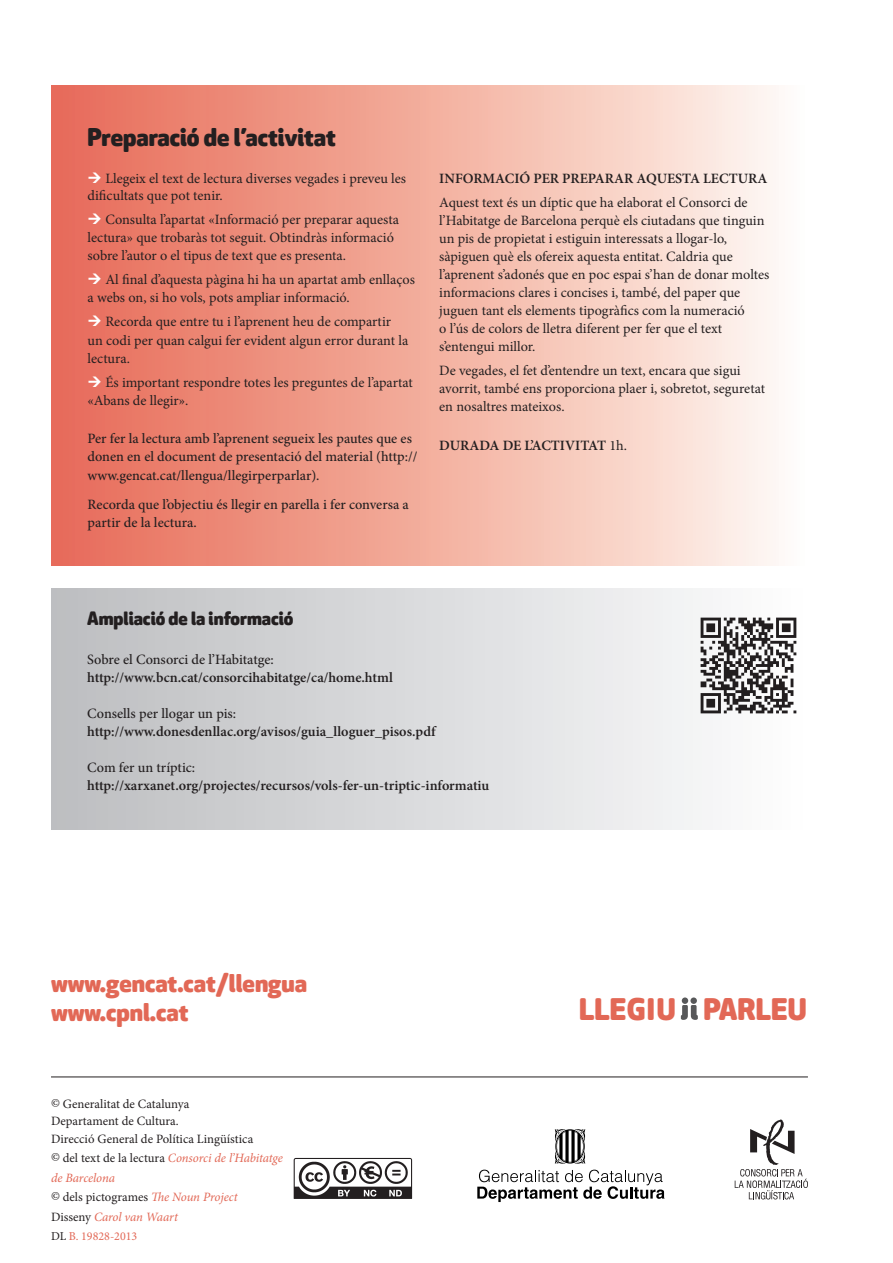
<style>
.page{position:relative;width:893px;height:1263px;background:#fff}
.page>*{position:absolute;margin:0;border:0;box-sizing:border-box;transform-origin:0 0}
.t1{font:800 29.1px "Apex Rounded";color:#e26856}
.t2{font:800 24px "Apex Rounded";color:#e26856}
.t3{font:800 24px "Apex Rounded";color:#231f20}
.t4{font:800 18px "Apex Rounded";color:#231f20}
.t5{font:14.25px/18px "Minion Pro";color:#231f20}
.t6{font:500 14.25px/18px "Minion Pro";color:#231f20}
.t7{font:600 14.25px "Minion Pro";color:#231f20}
.t8{font:12.75px "Minion Pro";color:#231f20}
.t9{font:italic 12.75px/19.5px "Minion Pro";letter-spacing:-.01em;color:#e26856}
.t10{font:12px "Minion Pro";color:#e26856}
.s1{font-weight:400}
.s2{font-style:normal;color:#231f20}
.s3{font-style:italic;color:#e26856}
.s4{color:#231f20}
</style>
<div class="page">
<div style="left:51px;top:85px;width:757px;height:481px;background:linear-gradient(to right,#e76752,#fffbf3)"></div>
<div style="left:690px;top:997px;width:7px;height:7px;background:#57585a;border-radius:50%"></div>
<div style="left:682px;top:997px;width:6px;height:7px;background:#57585a;border-radius:50%"></div>
<svg style="left:681px;top:1005px;width:17px;height:15px"></svg>
<hr style="left:51px;top:1076px;width:757px;height:1px;background:#231f20">
<svg style="left:735px;top:1119px;width:73px;height:80px"></svg>
<div style="left:51px;top:589px;width:757px;height:240px;background:linear-gradient(to right,#bcbdc0,#fdfefe)"></div>
<img style="left:689px;top:606px;width:119px;height:119px">
<svg style="left:477px;top:1129px;width:188px;height:73px"></svg>
<img style="left:293px;top:1157px;width:119px;height:42px">
<svg style="left:89px;top:173px;width:12px;height:10px"></svg>
<svg style="left:89px;top:213px;width:12px;height:11px"></svg>
<svg style="left:89px;top:273px;width:12px;height:11px"></svg>
<svg style="left:89px;top:315px;width:12px;height:11px"></svg>
<svg style="left:89px;top:377px;width:12px;height:10px"></svg>
<p class="t3" style="left:88px;top:123px;width:250px">Preparació de l’activitat</p>
<p class="t5" style="left:88px;top:170px;width:320px;line-height:16.5px;text-indent:18px">Llegeix el text de lectura diverses vegades i preveu les dificultats que pot tenir.</p>
<p class="t5" style="left:88px;top:210px;width:313px;text-indent:18px">Consulta l’apartat «Informació per preparar aquesta lectura» que trobaràs tot seguit. Obtindràs informació sobre l’autor o el tipus de text que es presenta.</p>
<p class="t5" style="left:88px;top:270px;width:329px;text-indent:18px">Al final d’aquesta pàgina hi ha un apartat amb enllaços a webs on, si ho vols, pots ampliar informació.</p>
<p class="t5" style="left:88px;top:311px;width:322px;line-height:19.5px;text-align:center">Recorda que entre tu i l’aprenent heu de compartir<br>un codi per quan calgui fer evident algun error durant la</p>
<p class="t5" style="left:88px;top:350px;width:44px">lectura.</p>
<p class="t5" style="left:88px;top:374px;width:327px;text-indent:18px">És important respondre totes les preguntes de l’apartat «Abans de llegir».</p>
<p class="t6" style="left:88px;top:429px;width:331px">Per fer la lectura amb l’aprenent segueix les pautes que es donen en el document de presentació del material (http://</p>
<p class="t6" style="left:88px;top:467px;width:234px">www.gencat.cat/llengua/llegirperparlar).</p>
<p class="t6" style="left:88px;top:495px;width:323px">Recorda que l’objectiu és llegir en parella i fer conversa a partir de la lectura.</p>
<p class="t7" style="left:439px;top:168px;width:330px">INFORMACIÓ PER PREPARAR AQUESTA LECTURA</p>
<p class="t5" style="left:439px;top:193px;width:332px">Aquest text és un díptic que ha elaborat el Consorci de l’Habitatge de Barcelona perquè els ciutadans que tinguin un pis de propietat i estiguin interessats a llogar-lo, sàpiguen què els ofereix aquesta entitat. Caldria que l’aprenent s’adonés que en poc espai s’han de donar moltes informacions clares i concises i, també, del paper que juguen tant els elements tipogràfics com la numeració<br>o l’ús de colors de lletra diferent per fer que el text s’entengui millor.</p>
<p class="t5" style="left:439px;top:361px;width:327px">De vegades, el fet d’entendre un text, encara que sigui avorrit, també ens proporciona plaer i, sobretot, seguretat en nosaltres mateixos.</p>
<p class="t7" style="left:439px;top:435px;width:189px">DURADA DE L’ACTIVITAT <span class="s1">1h.</span></p>
<p class="t4" style="left:87px;top:608px;width:208px">Ampliació de la informació</p>
<p class="t6" style="left:87px;top:650px;width:188px">Sobre el Consorci de l’Habitatge:</p>
<p class="t7" style="left:87px;top:668px;width:307px">http://www.bcn.cat/consorcihabitatge/ca/home.html</p>
<p class="t6" style="left:87px;top:704px;width:150px">Consells per llogar un pis:</p>
<p class="t7" style="left:87px;top:722px;width:350px">http://www.donesdenllac.org/avisos/guia_lloguer_pisos.pdf</p>
<p class="t6" style="left:87px;top:758px;width:110px">Com fer un tríptic:</p>
<p class="t7" style="left:87px;top:776px;width:404px">http://xarxanet.org/projectes/recursos/vols-fer-un-triptic-informatiu</p>
<p class="t2" style="left:51px;top:970px;width:257px">www.gencat.cat/llengua</p>
<p class="t2" style="left:51px;top:999px;width:139px">www.cpnl.cat</p>
<p class="t8" style="left:51px;top:1095px;width:140px">© Generalitat de Catalunya</p>
<p class="t8" style="left:51px;top:1113px;width:129px">Departament de Cultura.</p>
<p class="t8" style="left:51px;top:1130px;width:204px">Direcció General de Política Lingüística</p>
<p class="t9" style="left:51px;top:1148px;width:233px"><span class="s2">© del text de la lectura</span> Consorci de l’Habitatge de Barcelona</p>
<p class="t8" style="left:51px;top:1188px;width:188px">© dels pictogrames <span class="s3">The Noun Project</span></p>
<p class="t9" style="left:51px;top:1207px;width:128px"><span class="s2">Disseny</span> Carol van Waart</p>
<p class="t10" style="left:51px;top:1228px;width:88px"><span class="s4">DL</span> B. 19828-2013</p>
<p class="t1" style="left:579px;top:993px;width:98px">LLEGIU</p>
<p class="t1" style="left:704px;top:993px;width:105px">PARLEU</p>
</div>
